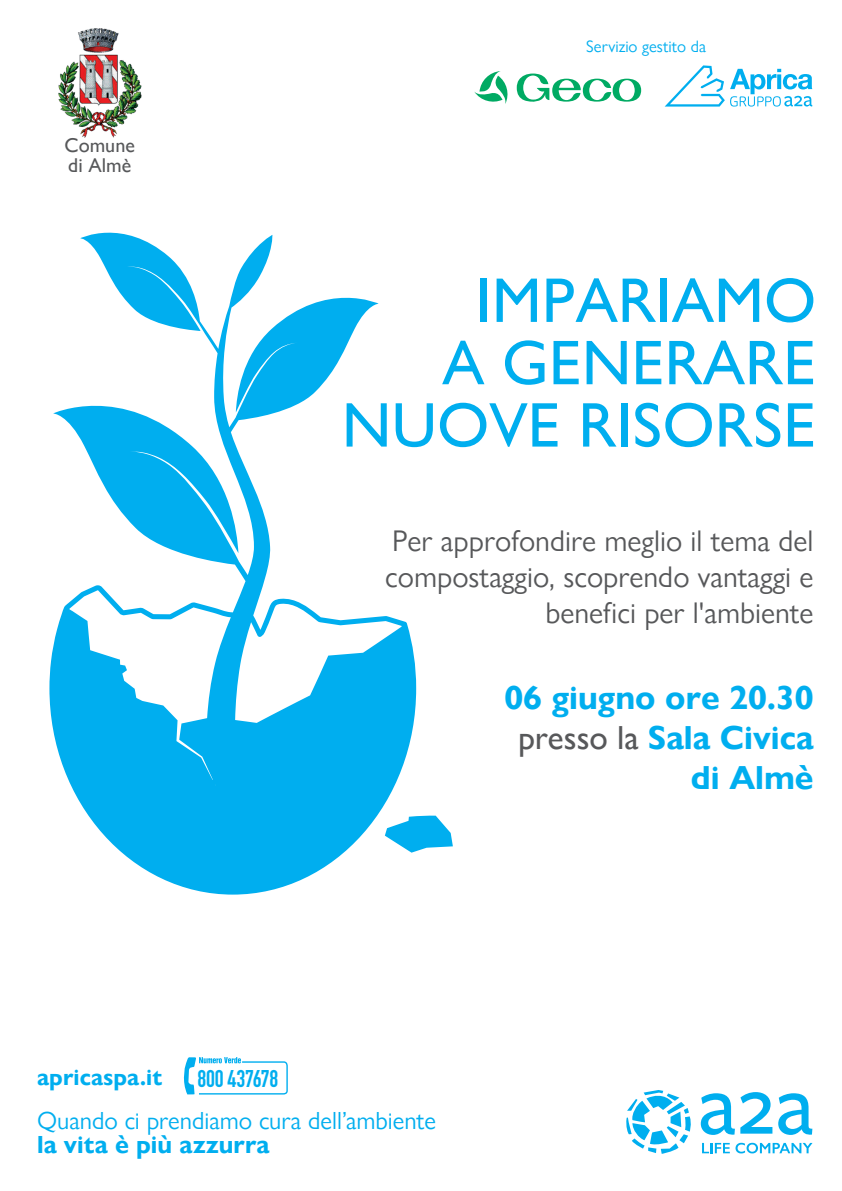
<style>
.page{position:relative;width:842px;height:1191px;background:#fff}
.page>*{position:absolute;margin:0;border:0;box-sizing:border-box;transform-origin:0 0}
.t1{font:500 63.5px/62.3px "Gill Sans Nova";color:#00aeef;text-align:right}
.t2{font:700 33.3px/40px "Gill Sans Nova";color:#00aeef;text-align:right}
.t3{font:29.9px/35.9px "Gill Sans Nova";color:#57585a;text-align:right}
.t4{font:24.7px "Gill Sans Nova";color:#00aeef}
.t5{font:700 24.7px "Gill Sans Nova";letter-spacing:.005em;color:#00aeef}
.t6{font:23.9px "DIN Engschrift Std";letter-spacing:-.01em;color:#00aeef}
.t7{font:700 22.8px "Gill Sans Nova";color:#00aeef}
.t8{font:500 20px/20px "Gill Sans Nova";color:#57585a}
.t9{font:16.6px "Gill Sans Nova";letter-spacing:.005em;color:#00aeef}
.s1{font-weight:500;color:#57585a}
</style>
<div class="page">
<svg style="left:665px;top:65px;width:147px;height:42px"></svg>
<svg style="left:626px;top:1090px;width:65px;height:63px"></svg>
<svg style="left:701px;top:1092px;width:71px;height:43px"></svg>
<svg style="left:778px;top:1093px;width:34px;height:42px"></svg>
<svg style="left:702px;top:1142px;width:110px;height:11px"></svg>
<svg style="left:49px;top:232px;width:404px;height:662px"></svg>
<svg style="left:474px;top:71px;width:167px;height:33px"></svg>
<svg style="left:183px;top:1057px;width:105px;height:37px"></svg>
<img style="left:58px;top:29px;width:84px;height:108px">
<p class="t8" style="left:65px;top:135px;width:72px">Comune di Almè</p>
<p class="t9" style="left:586px;top:36px;width:121px">Servizio gestito da</p>
<h1 class="t1" style="left:342px;top:268px;width:476px">IMPARIAMO<br>A GENERARE<br>NUOVE RISORSE</h1>
<p class="t3" style="left:385px;top:522px;width:430px">Per approfondire meglio il tema del compostaggio, scoprendo vantaggi e benefici per l'ambiente</p>
<p class="t2" style="left:504px;top:678px;width:311px">06 giugno ore 20.30 <span class="s1">presso la</span> Sala Civica di Almè</p>
<p class="t7" style="left:37px;top:1062px;width:127px">apricaspa.it</p>
<p class="t6" style="left:198px;top:1064px;width:82px">800 437678</p>
<p class="t4" style="left:37px;top:1105px;width:400px">Quando ci prendiamo cura dell’ambiente</p>
<p class="t5" style="left:37px;top:1129px;width:234px">la vita è più azzurra</p>
</div>
